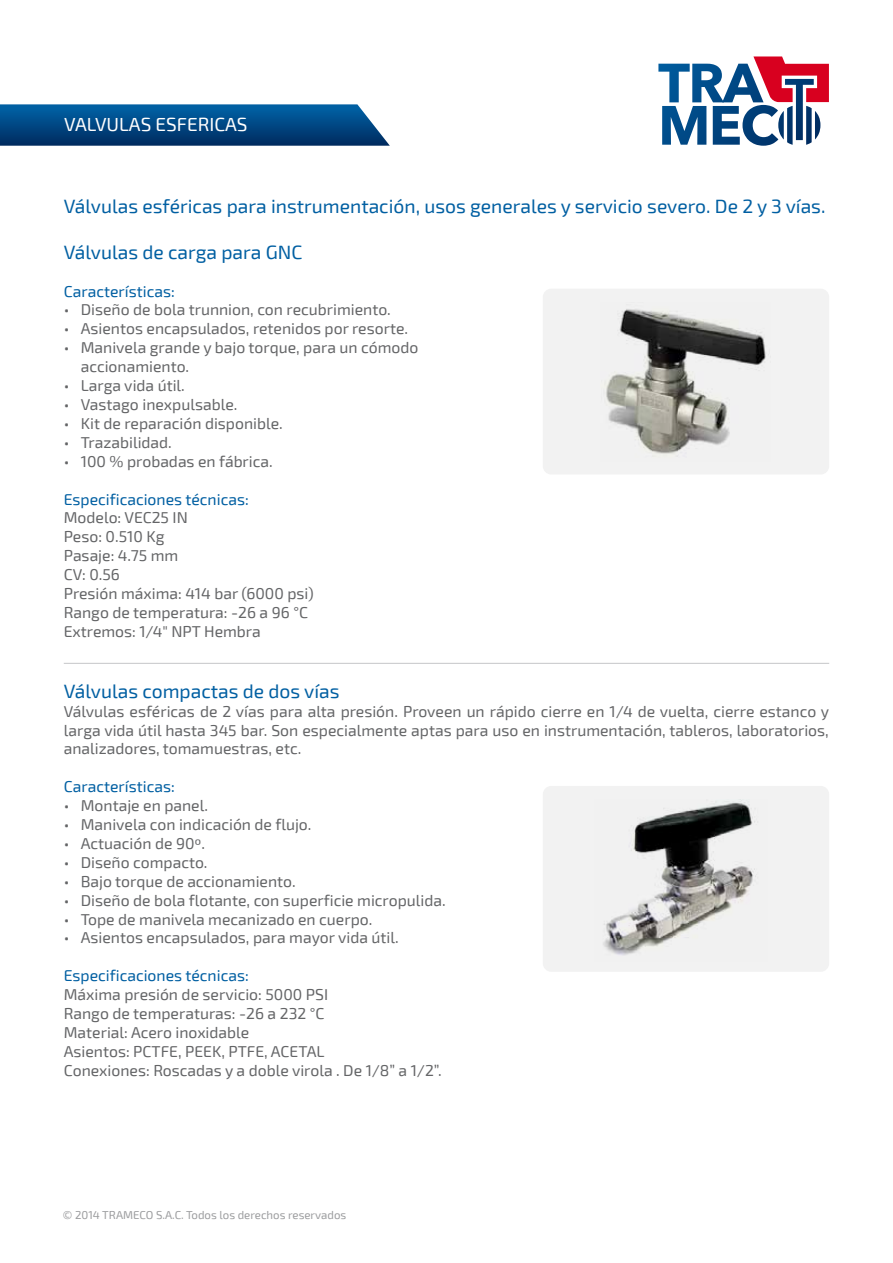
<style>
.page{position:relative;width:893px;height:1263px;background:#fff}
.page>*{position:absolute;margin:0;border:0;box-sizing:border-box;transform-origin:0 0}
.t1{font:19.2px "Exo 2";color:#005fa2}
.t2{font:18.9px "Exo 2";color:#fff}
.t3{font:15.75px/18.9px "Exo 2";color:#646567}
.t4{font:15.75px "Exo 2";color:#005fa2}
.t5{font:11.4px "Exo 2";color:#9b9c9e}
</style>
<div class="page">
<svg style="left:658px;top:56px;width:171px;height:90px"></svg>
<svg style="left:0;top:104px;width:390px;height:42px;background:#0e5089"></svg>
<hr style="left:64px;top:663px;width:765px;height:1px;background:#c5c6c8">
<div style="left:543px;top:289px;width:286px;height:185px;background:#f2f2f2;border-radius:9px"></div>
<div style="left:543px;top:786px;width:286px;height:186px;background:#f2f2f2;border-radius:9px"></div>
<img style="left:604px;top:309px;width:162px;height:148px">
<img style="left:603px;top:800px;width:153px;height:155px">
<p class="t2" style="left:64px;top:113px;width:185px">VALVULAS ESFERICAS</p>
<p class="t1" style="left:64px;top:195px;width:763px">Válvulas esféricas para instrumentación, usos generales y servicio severo. De 2 y 3 vías.</p>
<p class="t1" style="left:64px;top:241px;width:240px">Válvulas de carga para GNC</p>
<p class="t4" style="left:64px;top:282px;width:112px">Características:</p>
<p class="t3" style="left:64px;top:301px;width:329px">• Diseño de bola trunnion, con recubrimiento.</p>
<p class="t3" style="left:64px;top:320px;width:346px">• Asientos encapsulados, retenidos por resorte.</p>
<p class="t3" style="left:81px;top:339px;width:339px;text-indent:-17px">• Manivela grande y bajo torque, para un cómodo accionamiento.</p>
<p class="t3" style="left:64px;top:376px;width:123px">• Larga vida útil.</p>
<p class="t3" style="left:64px;top:395px;width:175px">• Vastago inexpulsable.</p>
<p class="t3" style="left:64px;top:414px;width:221px">• Kit de reparación disponible.</p>
<p class="t3" style="left:64px;top:433px;width:110px">• Trazabilidad.</p>
<p class="t3" style="left:64px;top:452px;width:211px">• 100 % probadas en fábrica.</p>
<p class="t4" style="left:64px;top:490px;width:186px">Especificaciones técnicas:</p>
<p class="t3" style="left:64px;top:509px;width:252px">Modelo: VEC25 IN<br>Peso: 0.510 Kg<br>Pasaje: 4.75 mm<br>CV: 0.56<br>Presión máxima: 414 bar (6000 psi)<br>Rango de temperatura: -26 a 96 °C<br>Extremos: 1/4" NPT Hembra</p>
<p class="t1" style="left:64px;top:680px;width:277px">Válvulas compactas de dos vías</p>
<p class="t3" style="left:64px;top:702px;width:767px;text-align:justify">Válvulas esféricas de 2 vías para alta presión. Proveen un rápido cierre en 1/4 de vuelta, cierre estanco y larga vida útil hasta 345 bar. Son especialmente aptas para uso en instrumentación, tableros, laboratorios, analizadores, tomamuestras, etc.</p>
<p class="t4" style="left:64px;top:777px;width:112px">Características:</p>
<p class="t3" style="left:64px;top:796px;width:146px">• Montaje en panel.</p>
<p class="t3" style="left:64px;top:815px;width:249px">• Manivela con indicación de flujo.</p>
<p class="t3" style="left:64px;top:834px;width:143px">• Actuación de 90º.</p>
<p class="t3" style="left:64px;top:853px;width:145px">• Diseño compacto.</p>
<p class="t3" style="left:64px;top:872px;width:233px">• Bajo torque de accionamiento.</p>
<p class="t3" style="left:64px;top:891px;width:383px">• Diseño de bola flotante, con superficie micropulida.</p>
<p class="t3" style="left:64px;top:910px;width:310px">• Tope de manivela mecanizado en cuerpo.</p>
<p class="t3" style="left:64px;top:929px;width:336px">• Asientos encapsulados, para mayor vida útil.</p>
<p class="t4" style="left:64px;top:966px;width:186px">Especificaciones técnicas:</p>
<p class="t3" style="left:64px;top:985px;width:379px">Máxima presión de servicio: 5000 PSI<br>Rango de temperaturas: -26 a 232 °C<br>Material: Acero inoxidable<br>Asientos: PCTFE, PEEK, PTFE, ACETAL<br>Conexiones: Roscadas y a doble virola . De 1/8” a 1/2”.</p>
<p class="t5" style="left:63px;top:1208px;width:285px">© 2014 TRAMECO S.A.C. Todos los derechos reservados</p>
</div>
